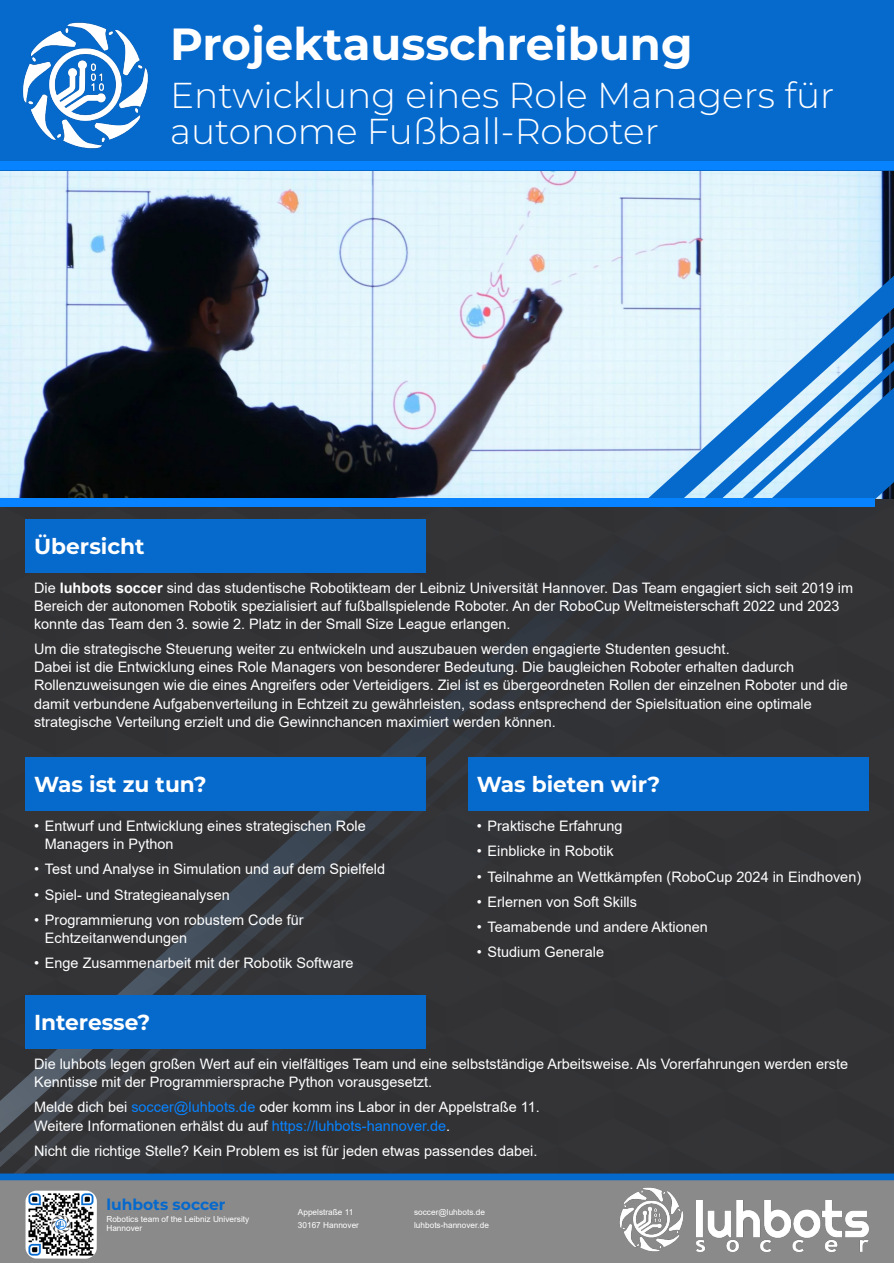
<style>
.page{position:relative;width:894px;height:1263px;background:#fff}
.page>*{position:absolute;margin:0;border:0;box-sizing:border-box;transform-origin:0 0}
.t1{font:700 45px "Montserrat";color:#fff}
.t2{font:300 36px/36px "Montserrat";color:#fff}
.t3{font:700 21.75px "Montserrat";color:#fff}
.t4{font:700 15.45px "Montserrat";color:#0669cc}
.t5{font:14.4px/18px "Arial";color:#fff}
.t6{font:8.25px/13.5px "Arial";color:#fff}
.s1{font-weight:700}
.s2{color:#0883ff}
</style>
<div class="page">
<div style="left:0;top:498px;width:893px;height:675px;background:#333437"></div>
<svg style="left:0;top:1173px;width:893px;height:90px;background:#7c868f"></svg>
<img style="left:608px;top:1177px;width:86px;height:86px">
<img style="left:696px;top:1201px;width:171px;height:51px">
<img style="left:26px;top:1191px;width:71px;height:68px">
<div style="left:26px;top:995px;width:399px;height:54px;background:#0669cc"></div>
<div style="left:468px;top:757px;width:399px;height:53px;background:#0669cc"></div>
<div style="left:26px;top:757px;width:399px;height:53px;background:#0669cc"></div>
<div style="left:26px;top:519px;width:399px;height:53px;background:#0669cc"></div>
<img style="left:0;top:170px;width:593px;height:328px">
<svg style="left:593px;top:170px;width:300px;height:328px;background:#dcf0fa"></svg>
<svg style="left:635px;top:172px;width:258px;height:326px;background:#dbeff8"></svg>
<svg style="left:657px;top:185px;width:236px;height:313px;background:#d3eaf7"></svg>
<svg style="left:679px;top:192px;width:214px;height:306px;background:#9ec7e9"></svg>
<div style="left:0;top:498px;width:874px;height:9px;background:#0883ff"></div>
<div style="left:0;top:0;width:893px;height:170px;background:#0669cc"></div>
<div style="left:0;top:161px;width:893px;height:9px;background:#0883ff"></div>
<img style="left:22px;top:22px;width:126px;height:127px">
<h1 class="t1" style="left:170px;top:16px;width:524px">Projektausschreibung</h1>
<h2 class="t2" style="left:170px;top:77px;width:665px">Entwicklung eines Role Managers für autonome Fußball-Roboter</h2>
<h3 class="t3" style="left:34px;top:533px;width:112px">Übersicht</h3>
<p class="t5" style="left:34px;top:580px;width:820px">Die <span class="s1">luhbots soccer</span> sind das studentische Robotikteam der Leibniz Universität Hannover. Das Team engagiert sich seit 2019 im<br>Bereich der autonomen Robotik spezialisiert auf fußballspielende Roboter. An der RoboCup Weltmeisterschaft 2022 und 2023 konnte das Team den 3. sowie 2. Platz in der Small Size League erlangen.</p>
<p class="t5" style="left:34px;top:642px;width:815px">Um die strategische Steuerung weiter zu entwickeln und auszubauen werden engagierte Studenten gesucht.<br>Dabei ist die Entwicklung eines Role Managers von besonderer Bedeutung. Die baugleichen Roboter erhalten dadurch Rollenzuweisungen wie die eines Angreifers oder Verteidigers. Ziel ist es übergeordneten Rollen der einzelnen Roboter und die damit verbundene Aufgabenverteilung in Echtzeit zu gewährleisten, sodass entsprechend der Spielsituation eine optimale strategische Verteilung erzielt und die Gewinnchancen maximiert werden können.</p>
<h3 class="t3" style="left:34px;top:771px;width:174px">Was ist zu tun?</h3>
<p class="t5" style="left:45px;top:818px;width:322px;text-indent:-11px">• Entwurf und Entwicklung eines strategischen Role<br>Managers in Python</p>
<p class="t5" style="left:34px;top:862px;width:352px">• Test und Analyse in Simulation und auf dem Spielfeld</p>
<p class="t5" style="left:34px;top:887px;width:197px">• Spiel- und Strategieanalysen</p>
<p class="t5" style="left:45px;top:912px;width:260px;text-indent:-11px">• Programmierung von robustem Code für<br>Echtzeitanwendungen</p>
<p class="t5" style="left:34px;top:955px;width:321px">• Enge Zusammenarbeit mit der Robotik Software</p>
<h3 class="t3" style="left:476px;top:771px;width:185px">Was bieten wir?</h3>
<p class="t5" style="left:476px;top:818px;width:147px">• Praktische Erfahrung</p>
<p class="t5" style="left:476px;top:843px;width:138px">• Einblicke in Robotik</p>
<p class="t5" style="left:476px;top:869px;width:386px">• Teilnahme an Wettkämpfen (RoboCup 2024 in Eindhoven)</p>
<p class="t5" style="left:476px;top:894px;width:162px">• Erlernen von Soft Skills</p>
<p class="t5" style="left:476px;top:919px;width:233px">• Teamabende und andere Aktionen</p>
<p class="t5" style="left:476px;top:945px;width:129px">• Studium Generale</p>
<h3 class="t3" style="left:34px;top:1009px;width:118px">Interesse?</h3>
<p class="t5" style="left:34px;top:1056px;width:815px">Die luhbots legen großen Wert auf ein vielfältiges Team und eine selbstständige Arbeitsweise. Als Vorerfahrungen werden erste<br>Kenntisse mit der Programmiersprache Python vorausgesetzt.</p>
<p class="t5" style="left:34px;top:1100px;width:507px">Melde dich bei <span class="s2">soccer@luhbots.de</span> oder komm ins Labor in der Appelstraße 11.<br>Weitere Informationen erhälst du auf <span class="s2">https://luhbots-hannover.de</span>.</p>
<p class="t5" style="left:34px;top:1143px;width:504px">Nicht die richtige Stelle? Kein Problem es ist für jeden etwas passendes dabei.</p>
<p class="t4" style="left:106px;top:1195px;width:121px">luhbots soccer</p>
<p class="t6" style="left:106px;top:1215px;width:144px;line-height:9.3px">Robotics team of the Leibniz University<br>Hannover</p>
<p class="t6" style="left:298px;top:1206px;width:63px">Appelstraße 11<br>30167 Hannover</p>
<p class="t6" style="left:414px;top:1206px;width:76px">soccer@luhbots.de luhbots-hannover.de</p>
</div>
